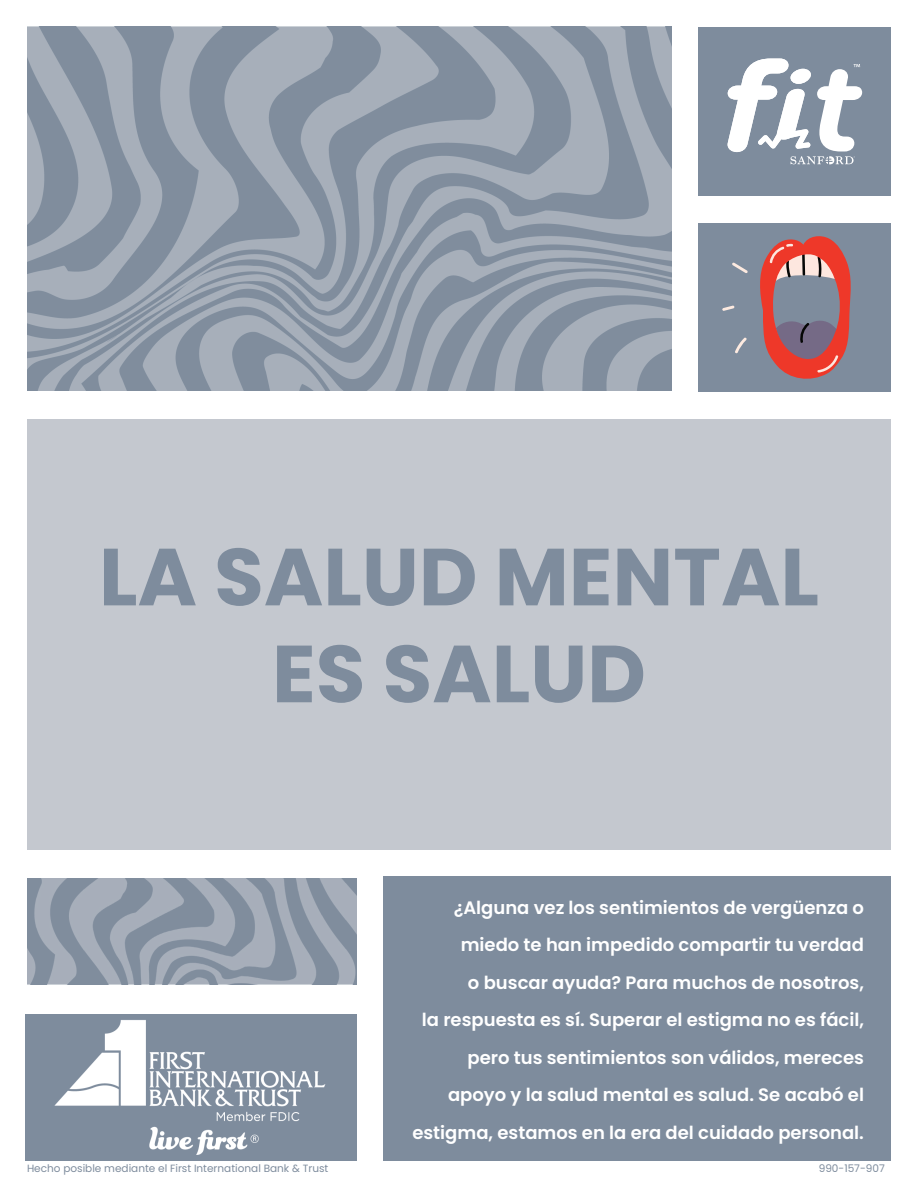
<style>
.page{position:relative;width:918px;height:1188px;background:#fff}
.page>*{position:absolute;margin:0;border:0;box-sizing:border-box;transform-origin:0 0}
.t1{font:700 80.7px/96.9px "Poppins";color:#7e8c9d;text-align:center}
.t2{font:600 18px/37.5px "Poppins";color:#fff;text-align:right}
.t3{font:10.5px "Poppins";color:#7e8c9d}
</style>
<div class="page">
<img style="left:27px;top:27px;width:645px;height:363px">
<div style="left:699px;top:27px;width:192px;height:169px;background:#7e8c9d"></div>
<div style="left:699px;top:223px;width:192px;height:169px;background:#7e8c9d"></div>
<div style="left:27px;top:419px;width:864px;height:431px;background:#c4c8cf"></div>
<div style="left:383px;top:877px;width:508px;height:284px;background:#7e8c9d"></div>
<svg style="left:728px;top:59px;width:134px;height:105px"></svg>
<svg style="left:732px;top:262px;width:16px;height:11px"></svg>
<svg style="left:735px;top:337px;width:12px;height:17px"></svg>
<svg style="left:722px;top:305px;width:13px;height:6px"></svg>
<svg style="left:760px;top:236px;width:91px;height:143px"></svg>
<img style="left:27px;top:878px;width:329px;height:106px">
<div style="left:26px;top:1014px;width:329px;height:147px;background:#7e8c9d"></div>
<img style="left:55px;top:1020px;width:271px;height:135px">
<p class="t1" style="left:99px;top:529px;width:722px">LA SALUD MEN AL<br>ES SALUD</p>
<p class="t1" style="left:133px;top:529px;width:651px">MENTAL HEALTH<br>IS HEALTH</p>
<p class="t2" style="left:412px;top:889px;width:453px">¿Alguna vez los sentimientos de vergüenza o miedo te han impedido compartir tu verdad<br>o buscar ayuda? Para muchos de nosotros,<br>la respuesta es sí. Superar el estigma no es fácil, pero tus sentimientos son válidos, mereces apoyo y la salud mental es salud. Se acabó el estigma, estamos en la era del cuidado personal.</p>
<p class="t3" style="left:26px;top:1162px;width:283px">Made possible through First International Bank &amp; Trust</p>
<p class="t3" style="left:819px;top:1162px;width:68px">990-157-907</p>
<p class="t3" style="left:27px;top:1162px;width:52px">Hecho po</p>
<p class="t3" style="left:104px;top:1162px;width:226px">mediante el First I ternational Bank &amp; Trust</p>
</div>
